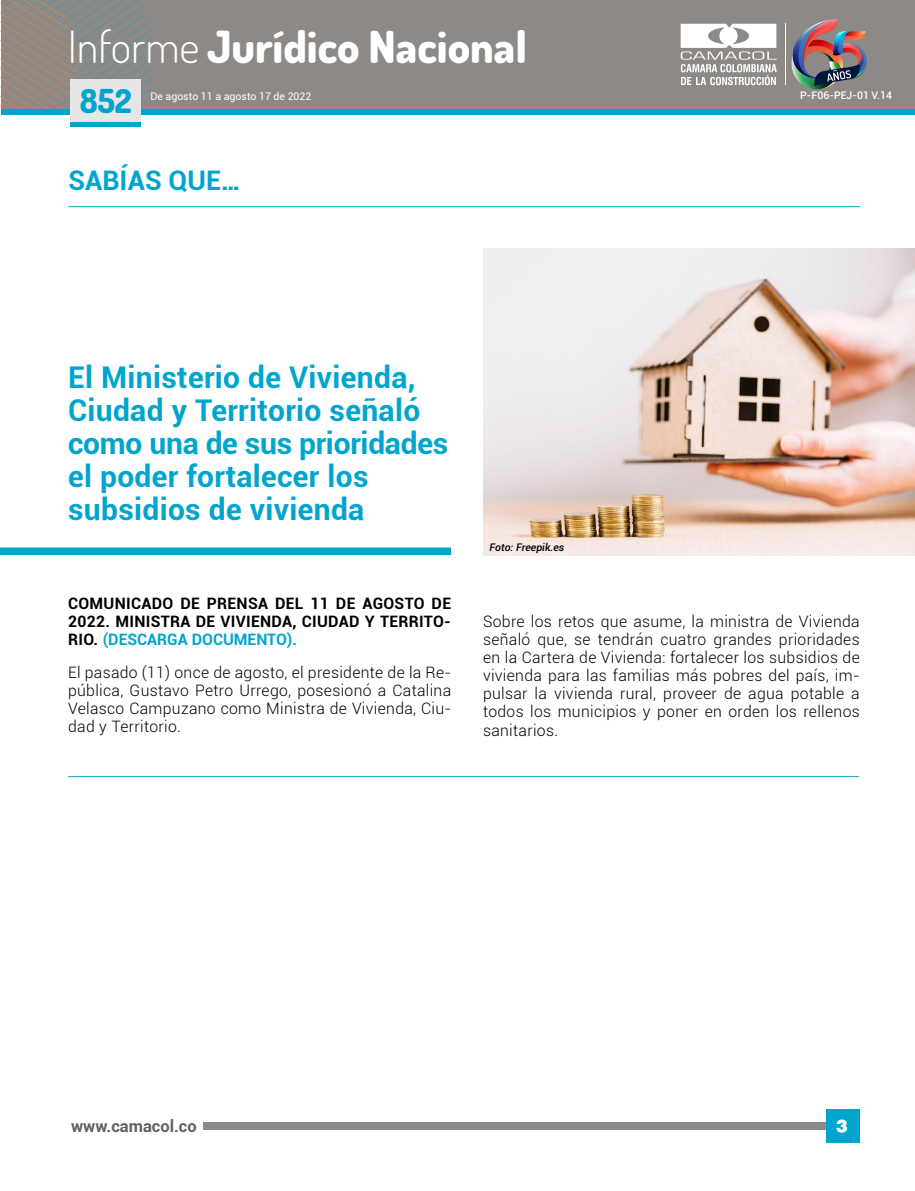
<style>
.page{position:relative;width:915px;height:1191px;background:#fff}
.page>*{position:absolute;margin:0;border:0;box-sizing:border-box;transform-origin:0 0}
.t1{font:800 44.25px "Dosis";color:#fff}
.t2{font:800 33px "Dosis";color:#00a5ce}
.t3{font:700 30px/33px "Roboto";letter-spacing:.01em;color:#00a5ce}
.t4{font:700 27px "Roboto";color:#00a5ce}
.t5{font:900 19.5px "Roboto";color:#fff}
.t6{font:900 19.5px "Helvetica";color:#fff}
.t7{font:700 16.5px "Roboto";color:#66605c}
.t8{font:300 15.75px/18px "Roboto";letter-spacing:.02em;color:#000;text-align:justify}
.t9{font:700 15.75px/18px "Roboto";letter-spacing:.02em;color:#000}
.t10{font:700 15.75px "Roboto";color:#00a5ce}
.t11{font:10.5px "Roboto";color:#fff}
.t12{font:500 10.5px "Roboto";color:#fff}
.t13{font:italic 500 10.5px "Roboto";color:#000}
.s1{font-weight:300}
.s2{color:#00a5ce}
</style>
<div class="page">
<div style="left:203px;top:1122px;width:655px;height:7px;background:#8c8986"></div>
<div style="left:825px;top:1109px;width:33px;height:34px;background:#00a5ce"></div>
<div style="left:1px;top:0;width:913px;height:108px;background:#8c8986"></div>
<div style="left:1px;top:109px;width:913px;height:5px;background:#00a5ce"></div>
<svg style="left:1px;top:0;width:158px;height:109px"></svg>
<div style="left:70px;top:122px;width:70px;height:5px;background:#00a5ce"></div>
<div style="left:70px;top:79px;width:70px;height:43px;background:#e7e6e6"></div>
<img style="left:791px;top:19px;width:75px;height:70px">
<svg style="left:680px;top:24px;width:96px;height:61px"></svg>
<hr style="left:785px;top:24px;width:1px;height:61px;background:#fff">
<div style="left:0;top:547px;width:451px;height:8px;background:#00a5ce"></div>
<img style="left:483px;top:249px;width:431px;height:306px">
<hr style="left:68px;top:206px;width:791px;height:1px;background:#00a5ce">
<hr style="left:68px;top:776px;width:790px;height:1px;background:#00a5ce">
<h1 class="t1" style="left:68px;top:18px;width:460px"><span class="s1">Informe</span> Jurídico Nacional</h1>
<h2 class="t2" style="left:80px;top:80px;width:54px">852</h2>
<p class="t11" style="left:150px;top:89px;width:162px">De agosto 11 a agosto 17 de 2022</p>
<h3 class="t4" style="left:68px;top:162px;width:174px">Sabías que…</h3>
<h3 class="t3" style="left:68px;top:360px;width:381px">El Ministerio de Vivienda,<br>Ciudad y Territorio señaló como una de sus prioridades el poder fortalecer los subsidios de vivienda</h3>
<p class="t13" style="left:489px;top:539px;width:76px">Foto: Freepik.es</p>
<p class="t12" style="left:800px;top:87px;width:93px">P-F06-PEJ-01 V.14</p>
<p class="t9" style="left:68px;top:594px;width:383px">Comunicado de prensa del 11 de agosto de<br>2022. Mi nistra de Vivie</p>
<p class="t9" style="left:260px;top:612px;width:192px">nda, Ci udad y Territo-</p>
<p class="t9" style="left:68px;top:630px;width:51px">ri o. <span class="s2">(Des</span></p>
<p class="t10" style="left:137px;top:629px;width:161px">carga Documento).</p>
<p class="t8" style="left:68px;top:663px;width:384px">El pasado (11) once de agosto, el presidente de la Re&shy;pública, Gustavo Petro Urrego, posesionó a Catalina Velasco Campuzano como Ministra de Vivienda, Ciu&shy;dad y Territorio.</p>
<p class="t8" style="left:483px;top:612px;width:378px">Sobre los retos que asume, la ministra de Vivienda señaló que, se tendrán cuatro grandes prioridades en la Cartera de Vivienda: fortalecer los subsidios de vivienda para las familias más pobres del país, im&shy;pulsar la vivienda rural, proveer de agua potable a todos los municipios y poner en orden los rellenos sanitarios.</p>
<p class="t7" style="left:71px;top:1114px;width:127px">www.camacol.co</p>
<p class="t5" style="left:836px;top:1114px;width:13px">1</p>
<p class="t6" style="left:836px;top:1118px;width:13px">3</p>
</div>
